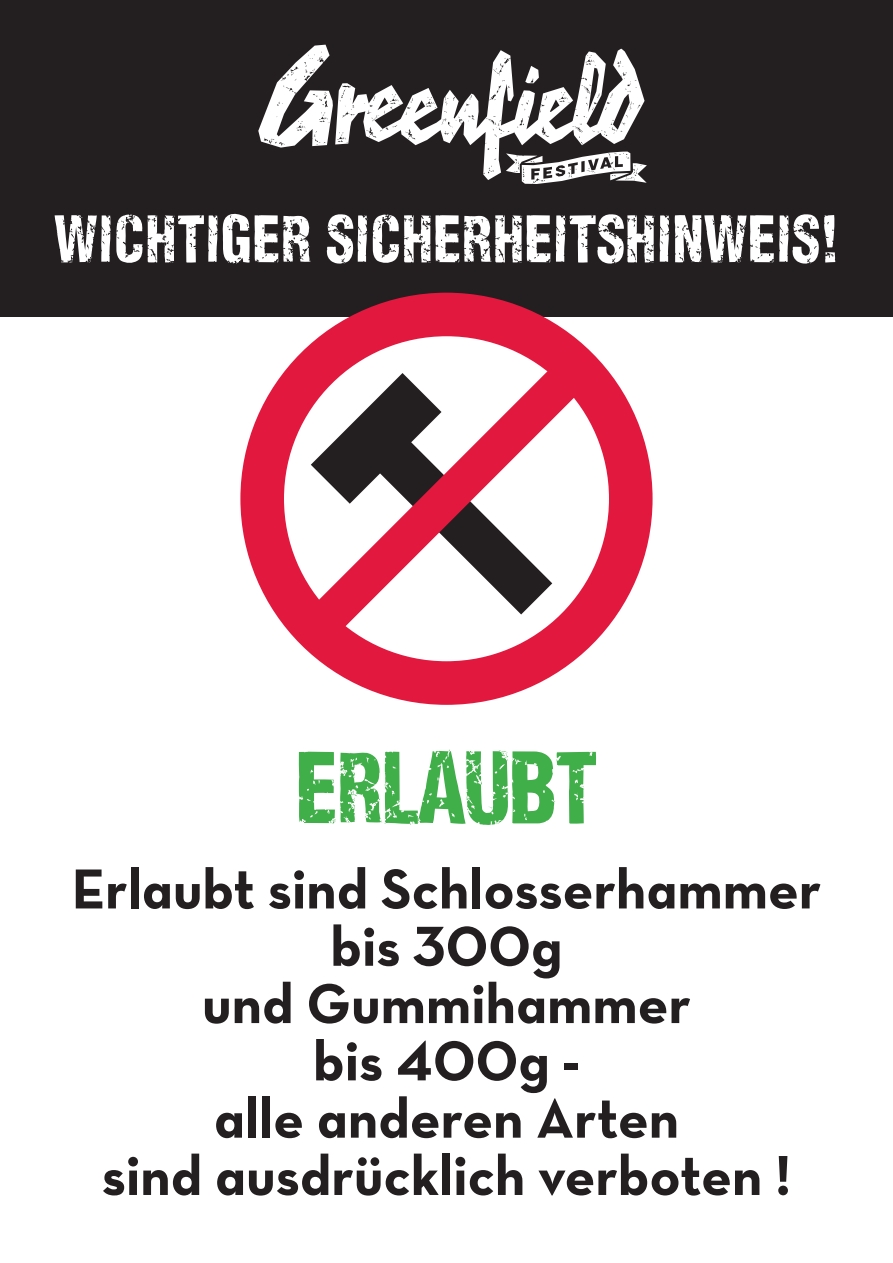
<style>
.page{position:relative;width:893px;height:1263px;background:#fff}
.page>*{position:absolute;margin:0;border:0;box-sizing:border-box;transform-origin:0 0}
.t1{font:95.55px "Daim Extra";letter-spacing:-.025em;color:#40ae49;scale:.9 1}
.t2{font:62.85px "Daim Extra";color:#fff;scale:.9 1}
.t3{font:57.3px/57.3px "Neutra Text Bold Alt";color:#231f20;text-align:center}
</style>
<div class="page">
<div style="left:0;top:0;width:893px;height:317px;background:#231f20"></div>
<svg style="left:258px;top:45px;width:389px;height:139px"></svg>
<div style="left:240px;top:293px;width:413px;height:412px;border:44px solid #e3183e;border-radius:50%"></div>
<svg style="left:301px;top:353px;width:291px;height:291px"></svg>
<p class="t2" style="left:54px;top:200px;width:874px">WICHTIGER SICHERHEITSHINWEIS!</p>
<h1 class="t1" style="left:295px;top:728px;width:337px">ERLAUBT</h1>
<p class="t3" style="left:72px;top:859px;width:751px">Erlaubt sind Schlosserhammer bis 300g<br>und Gummihammer<br>bis 400g -<br>alle anderen Arten<br>sind ausdrücklich verboten !</p>
</div>
